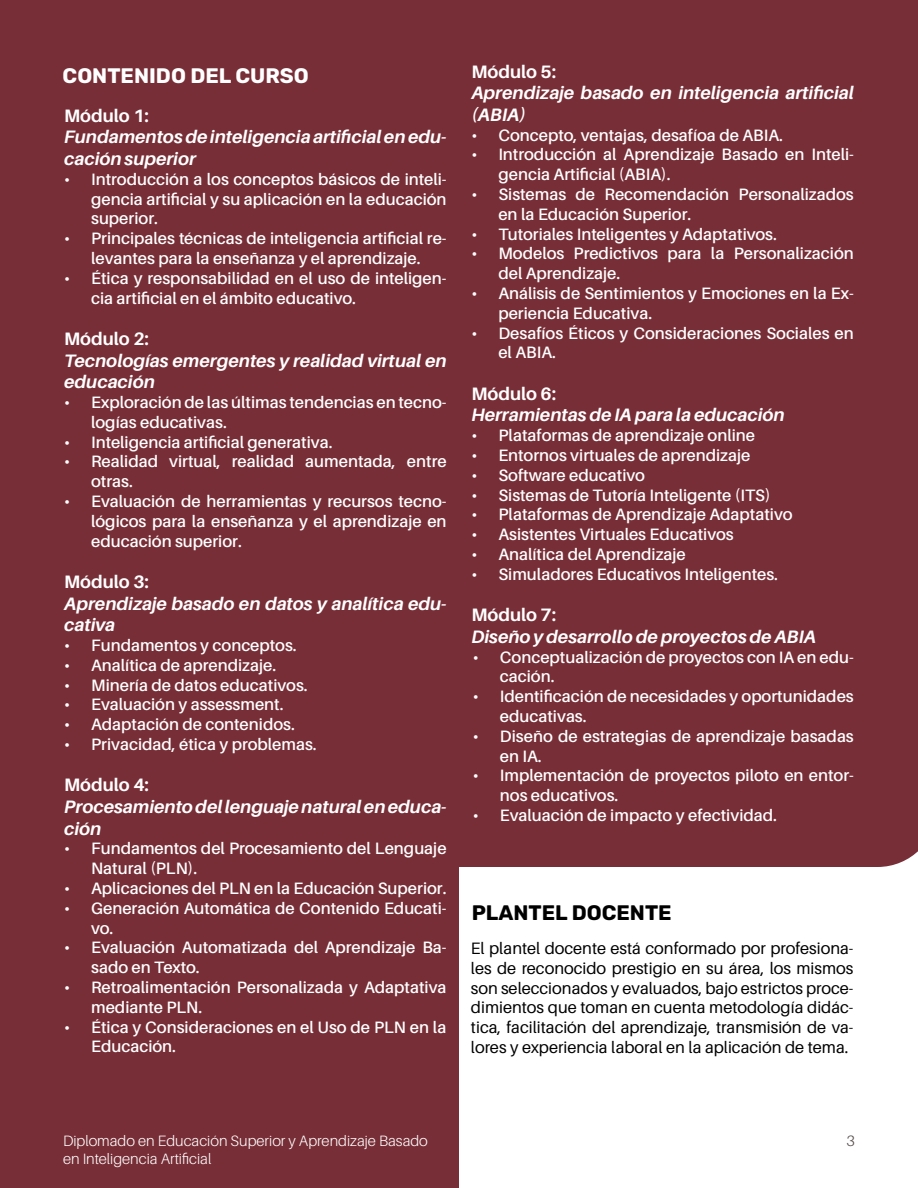
<style>
.page{position:relative;width:918px;height:1188px;background:#fff}
.page>*{position:absolute;margin:0;border:0;box-sizing:border-box;transform-origin:0 0}
.t1{font:700 21px "Rubik";color:#fff}
.t2{font:700 21px "Rubik";color:#000}
.t3{font:italic 700 18px/21.6px "Aileron";color:#fff}
.t4{font:700 18px "Aileron";color:#fff}
.t5{font:600 16.5px/19.8px "Aileron";color:#fff}
.t6{font:16.5px/19.8px "Aileron";color:#000;text-align:justify}
.t7{font:300 15px/18px "Aileron";color:#fff}
.t8{font:300 15px "Aileron";color:#524b48}
</style>
<div class="page">
<div style="left:459px;top:0;width:459px;height:867px;background:#772e37"></div>
<div style="left:0;top:0;width:459px;height:1188px;background:#772e37"></div>
<p class="t1" style="left:63px;top:64px;width:248px">CONTENIDO DEL CURSO</p>
<p class="t4" style="left:64px;top:106px;width:86px">Módulo 1:</p>
<p class="t3" style="left:64px;top:127px;width:384px">Fundamentos de inteligencia artificial en edu&shy;cación superior</p>
<p class="t5" style="left:91px;top:169px;width:357px;text-align:justify;text-indent:-27px">• Introducción a los conceptos básicos de inteli&shy;gencia artificial y su aplicación en la educación superior.</p>
<p class="t5" style="left:64px;top:229px;width:384px;text-align:center">• Principales técnicas de inteligencia artificial re&shy;levantes para la enseñanza y el aprendizaje.</p>
<p class="t5" style="left:91px;top:268px;width:357px;text-indent:-27px">• Ética y responsabilidad en el uso de inteligen&shy;cia artificial en el ámbito educativo.</p>
<p class="t4" style="left:64px;top:329px;width:86px">Módulo 2:</p>
<p class="t3" style="left:64px;top:350px;width:384px">Tecnologías emergentes y realidad virtual en educación</p>
<p class="t5" style="left:91px;top:393px;width:357px;text-indent:-27px">• Exploración de las últimas tendencias en tecno&shy;logías educativas.</p>
<p class="t5" style="left:64px;top:432px;width:270px">• Inteligencia artificial generativa.</p>
<p class="t5" style="left:91px;top:452px;width:357px;text-indent:-27px">• Realidad virtual, realidad aumentada, entre otras.</p>
<p class="t5" style="left:91px;top:492px;width:357px;text-align:justify;text-indent:-27px">• Evaluación de herramientas y recursos tecno&shy;lógicos para la enseñanza y el aprendizaje en educación superior.</p>
<p class="t4" style="left:64px;top:572px;width:86px">Módulo 3:</p>
<p class="t3" style="left:64px;top:593px;width:384px">Aprendizaje basado en datos y analítica edu&shy;cativa</p>
<p class="t5" style="left:64px;top:636px;width:234px">• Fundamentos y conceptos.</p>
<p class="t5" style="left:64px;top:655px;width:214px">• Analítica de aprendizaje.</p>
<p class="t5" style="left:64px;top:675px;width:245px">• Minería de datos educativos.</p>
<p class="t5" style="left:64px;top:695px;width:221px">• Evaluación y assessment.</p>
<p class="t5" style="left:64px;top:715px;width:232px">• Adaptación de contenidos.</p>
<p class="t5" style="left:64px;top:735px;width:254px">• Privacidad, ética y problemas.</p>
<p class="t4" style="left:64px;top:775px;width:86px">Módulo 4:</p>
<p class="t3" style="left:64px;top:796px;width:384px">Procesamiento del lenguaje natural en educa&shy;ción</p>
<p class="t5" style="left:91px;top:839px;width:357px;text-indent:-27px">• Fundamentos del Procesamiento del Lenguaje<br>Natural (PLN).</p>
<p class="t5" style="left:64px;top:879px;width:384px">• Aplicaciones del PLN en la Educación Superior.</p>
<p class="t5" style="left:91px;top:898px;width:357px;text-indent:-27px">• Generación Automática de Contenido Educati&shy;vo.</p>
<p class="t5" style="left:91px;top:938px;width:357px;text-indent:-27px">• Evaluación Automatizada del Aprendizaje Ba&shy;sado en Texto.</p>
<p class="t5" style="left:91px;top:978px;width:357px;text-indent:-27px">• Retroalimentación Personalizada y Adaptativa mediante PLN.</p>
<p class="t5" style="left:91px;top:1017px;width:357px;text-indent:-27px">• Ética y Consideraciones en el Uso de PLN en la<br>Educación.</p>
<p class="t4" style="left:471px;top:61px;width:86px">Módulo 5:</p>
<p class="t3" style="left:471px;top:82px;width:384px">Aprendizaje basado en inteligencia artificial (ABIA)</p>
<p class="t5" style="left:471px;top:125px;width:313px">• Concepto, ventajas, desafíoa de ABIA.</p>
<p class="t5" style="left:498px;top:145px;width:357px;text-indent:-27px">• Introducción al Aprendizaje Basado en Inteli&shy;gencia Artificial (ABIA).</p>
<p class="t5" style="left:498px;top:185px;width:357px;text-indent:-27px">• Sistemas de Recomendación Personalizados en la Educación Superior.</p>
<p class="t5" style="left:471px;top:224px;width:307px">• Tutoriales Inteligentes y Adaptativos.</p>
<p class="t5" style="left:498px;top:244px;width:357px;text-indent:-27px">• Modelos Predictivos para la Personalización del Aprendizaje.</p>
<p class="t5" style="left:498px;top:284px;width:357px;text-indent:-27px">• Análisis de Sentimientos y Emociones en la Ex&shy;periencia Educativa.</p>
<p class="t5" style="left:498px;top:323px;width:357px;text-indent:-27px">• Desafíos Éticos y Consideraciones Sociales en el ABIA.</p>
<p class="t4" style="left:471px;top:384px;width:86px">Módulo 6:</p>
<p class="t3" style="left:471px;top:404px;width:315px">Herramientas de IA para la educación</p>
<p class="t5" style="left:471px;top:426px;width:285px">• Plataformas de aprendizaje online</p>
<p class="t5" style="left:471px;top:446px;width:281px">• Entornos virtuales de aprendizaje</p>
<p class="t5" style="left:471px;top:465px;width:175px">• Software educativo</p>
<p class="t5" style="left:471px;top:485px;width:301px">• Sistemas de Tutoría Inteligente (ITS)</p>
<p class="t5" style="left:471px;top:505px;width:323px">• Plataformas de Aprendizaje Adaptativo</p>
<p class="t5" style="left:471px;top:525px;width:264px">• Asistentes Virtuales Educativos</p>
<p class="t5" style="left:471px;top:545px;width:216px">• Analítica del Aprendizaje</p>
<p class="t5" style="left:471px;top:564px;width:308px">• Simuladores Educativos Inteligentes.</p>
<p class="t4" style="left:471px;top:605px;width:86px">Módulo 7:</p>
<p class="t3" style="left:471px;top:626px;width:346px">Diseño y desarrollo de proyectos de ABIA</p>
<p class="t5" style="left:500px;top:647px;width:355px;text-indent:-27px">• Conceptualización de proyectos con IA en edu&shy;cación.</p>
<p class="t5" style="left:500px;top:687px;width:355px;text-indent:-27px">• Identificación de necesidades y oportunidades educativas.</p>
<p class="t5" style="left:500px;top:726px;width:355px;text-indent:-27px">• Diseño de estrategias de aprendizaje basadas en IA.</p>
<p class="t5" style="left:500px;top:766px;width:355px;text-indent:-27px">• Implementación de proyectos piloto en entor&shy;nos educativos.</p>
<p class="t5" style="left:473px;top:806px;width:306px">• Evaluación de impacto y efectividad.</p>
<p class="t2" style="left:472px;top:900px;width:201px">PLANTEL DOCENTE</p>
<p class="t6" style="left:471px;top:938px;width:384px">El plantel docente está conformado por profesiona&shy;les de reconocido prestigio en su área, los mismos son seleccionados y evaluados, bajo estrictos proce&shy;dimientos que toman en cuenta metodología didác&shy;tica, facilitación del aprendizaje, transmisión de va&shy;lores y experiencia laboral en la aplicación de tema.</p>
<p class="t7" style="left:63px;top:1132px;width:366px">Diplomado en Educación Superior y Aprendizaje Basado en Inteligencia Artificial</p>
<p class="t8" style="left:847px;top:1132px;width:10px">3</p>
</div>
